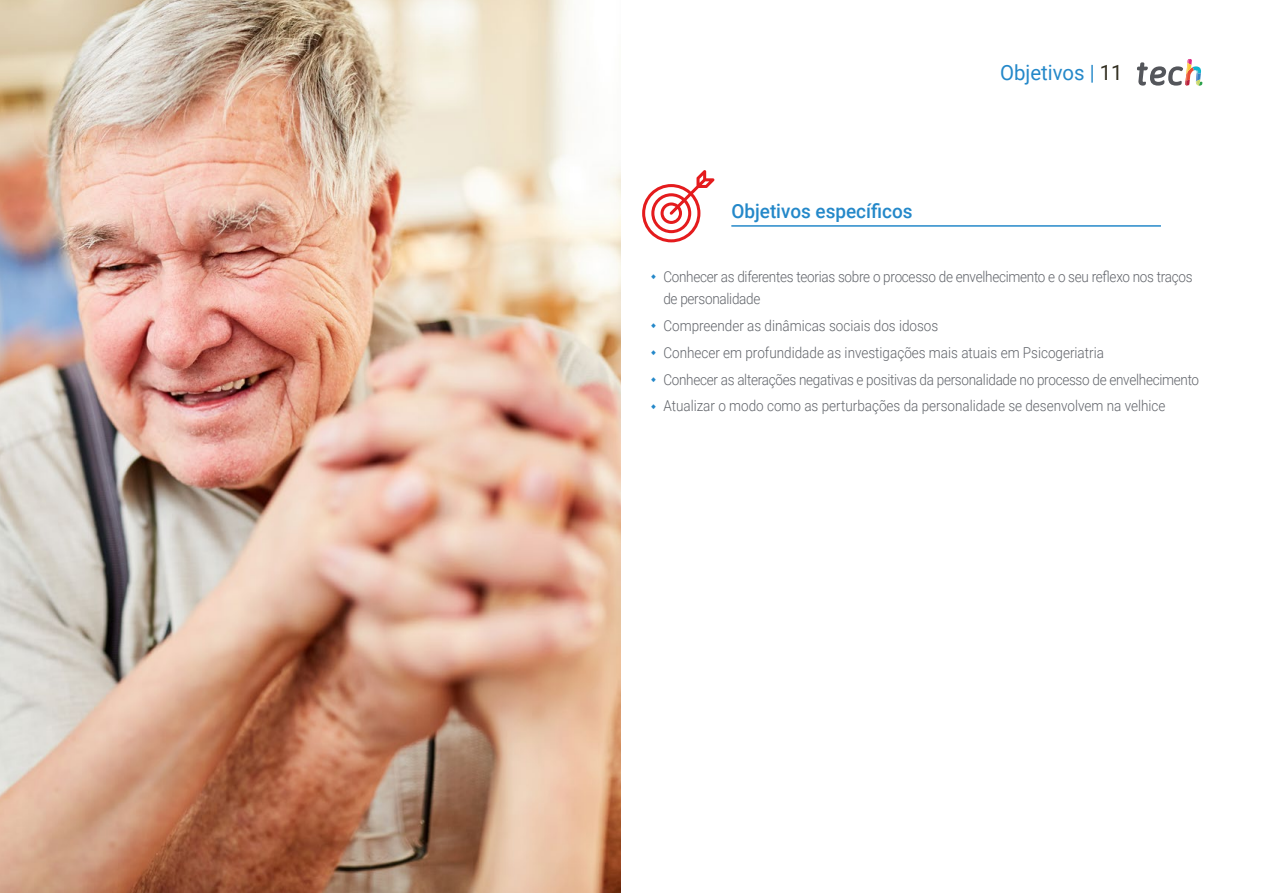
<style>
.page{position:relative;width:1263px;height:893px;background:#fff}
.page>*{position:absolute;margin:0;border:0;box-sizing:border-box;transform-origin:0 0}
.t1{font:21px "Roboto";color:#2488c9}
.t2{font:500 19.5px "Roboto";color:#2488c9}
.t3{font:300 15px/26.7px "Roboto";letter-spacing:-.01em;color:#61646a;scale:.9 1}
.s1{color:#312e20}
</style>
<div class="page">
<svg style="left:642px;top:170px;width:72px;height:72px"></svg>
<hr style="left:731px;top:226px;width:430px;height:1px;background:#2488c9">
<img style="left:0;top:0;width:621px;height:893px">
<svg style="left:1137px;top:59px;width:65px;height:27px"></svg>
<h2 class="t2" style="left:731px;top:197px;width:183px">Objetivos específicos</h2>
<h1 class="t1" style="left:1000px;top:57px;width:124px">Objetivos | <span class="s1">11</span></h1>
<p class="t3" style="left:663px;top:265px;width:590px;line-height:22.5px">Conhecer as diferentes teorias sobre o processo de envelhecimento e o seu reflexo nos traços de personalidade</p>
<p class="t3" style="left:663px;top:312px;width:597px">Compreender as dinâmicas sociais dos idosos<br>Conhecer em profundidade as investigações mais atuais em Psicogeriatria<br>Conhecer as alterações negativas e positivas da personalidade no processo de envelhecimento Atualizar o modo como as perturbações da personalidade se desenvolvem na velhice</p>
</div>
